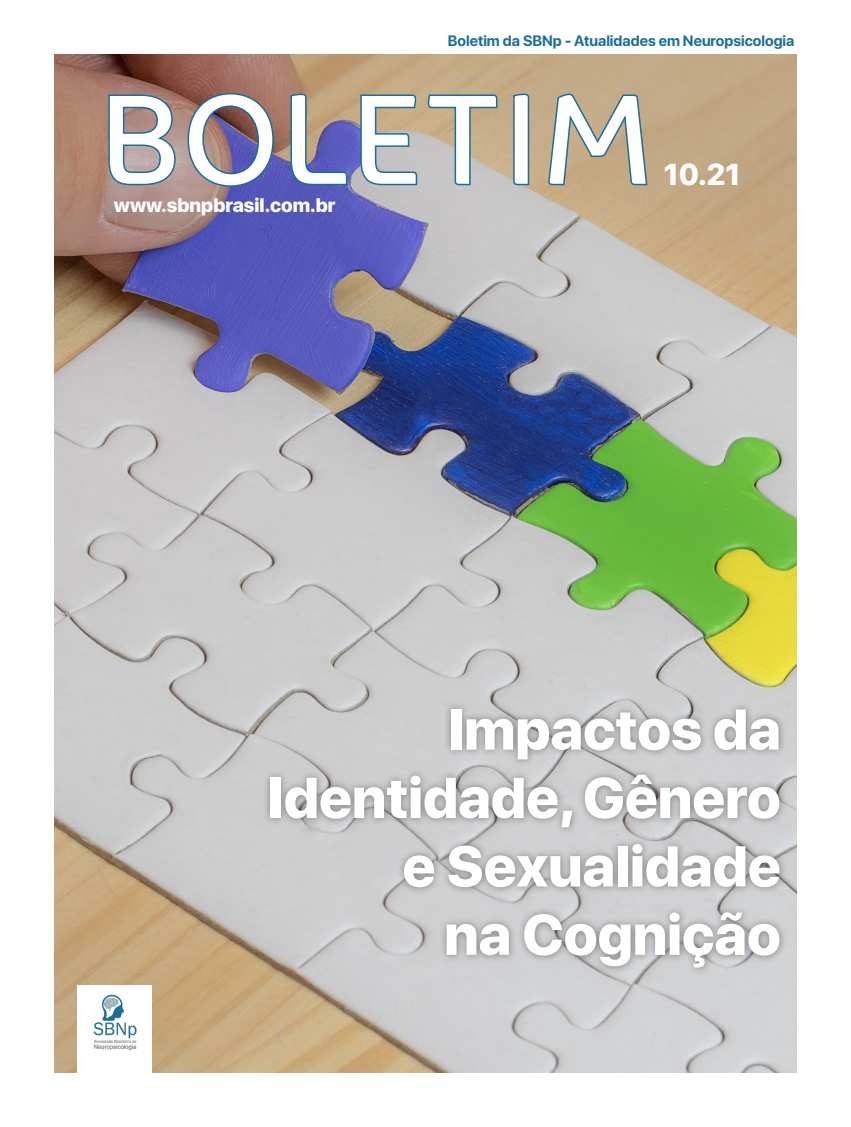
<style>
.page{position:relative;width:851px;height:1127px;background:#fff}
.page>*{position:absolute;margin:0;border:0;box-sizing:border-box;transform-origin:0 0}
.t1{font:800 57px "SF Pro Display";color:#fff}
.t2{font:800 30px "SF Pro Display";color:#fff}
.t3{font:800 19.5px "SF Pro Display";color:#fff}
.t4{font:700 15px "SF Pro Display";color:#196e9a}
</style>
<div class="page">
<img style="left:54px;top:54px;width:742px;height:1019px">
<div style="left:77px;top:985px;width:74px;height:135px;background:#fff"></div>
<svg style="left:108px;top:92px;width:540px;height:96px"></svg>
<img style="left:93px;top:994px;width:44px;height:57px">
<div style="left:262px;top:701px;width:525px;height:274px;background:#231f20;opacity:.46"></div>
<p class="t4" style="left:448px;top:32px;width:348px">Boletim da SBNp - Atualidades em Neuropsicologia</p>
<p class="t3" style="left:114px;top:194px;width:223px">www.sbnpbrasil.com.br</p>
<p class="t2" style="left:663px;top:157px;width:78px">10.21</p>
<p class="t1" style="left:448px;top:696px;width:334px">Impactos da</p>
<p class="t1" style="left:267px;top:765px;width:514px">Identidade, Gênero</p>
<p class="t1" style="left:402px;top:833px;width:380px">e Sexualidade</p>
<p class="t1" style="left:444px;top:902px;width:338px">na Cognição</p>
</div>
